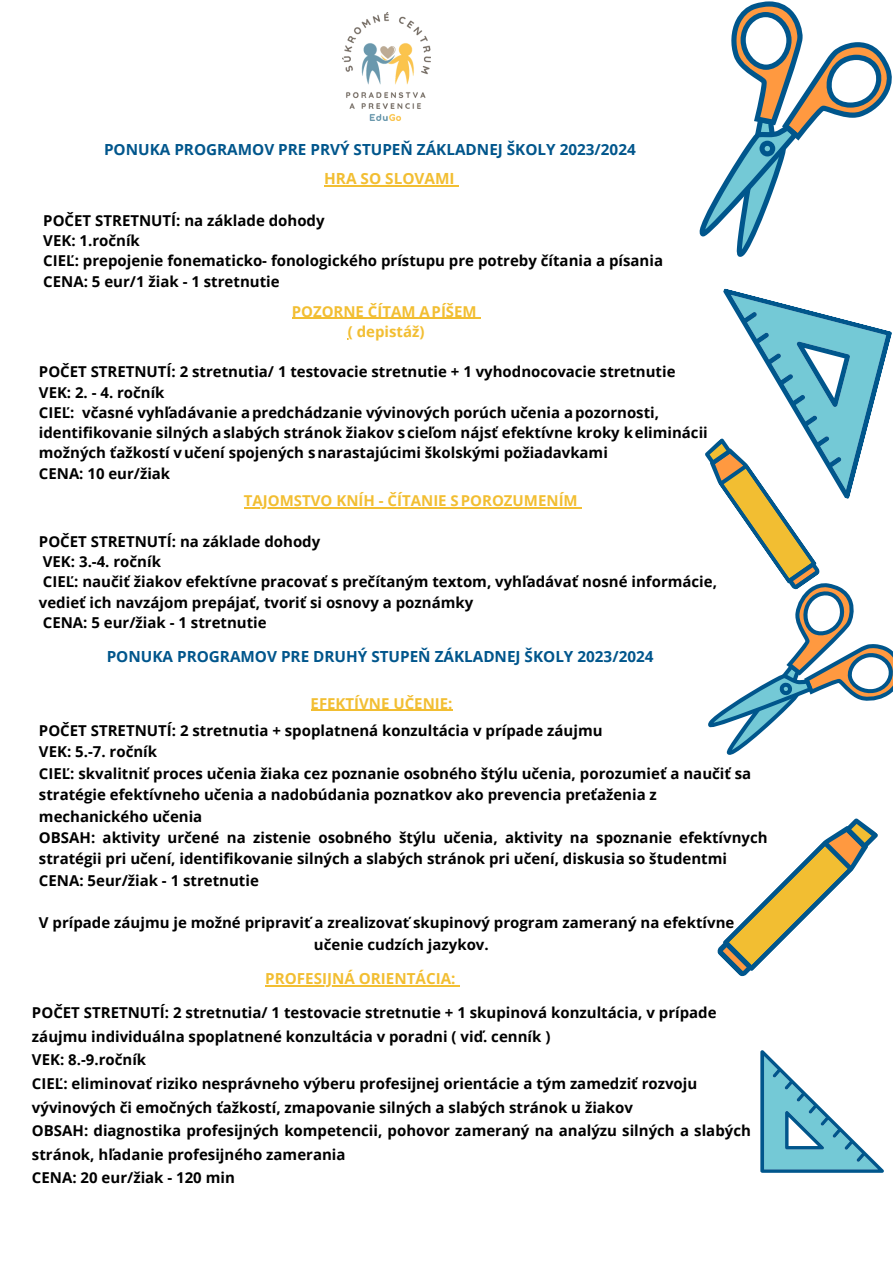
<style>
.page{position:relative;width:893px;height:1264px;background:#fff}
.page>*{position:absolute;margin:0;border:0;box-sizing:border-box;transform-origin:0 0}
.t1{font:700 15.3px "Open Sans";color:#00568c}
.t2{font:700 15.3px "Open Sans";color:#f2be32}
.t3{font:700 15.15px "Open Sans";color:#f2be32}
.t4{font:700 15px/23.5px "Open Sans";color:#000}
.t5{font:700 15px "Open Sans";color:#f2be32}
</style>
<div class="page">
<svg style="left:699px;top:1px;width:193px;height:256px"></svg>
<svg style="left:705px;top:288px;width:187px;height:467px"></svg>
<svg style="left:717px;top:818px;width:160px;height:158px"></svg>
<svg style="left:760px;top:1050px;width:123px;height:122px"></svg>
<hr style="left:244px;top:507px;width:333px;height:1px;background:#f2be32">
<img style="left:342px;top:13px;width:88px;height:108px">
<hr style="left:324px;top:185px;width:130px;height:1px;background:#f2be32">
<hr style="left:292px;top:318px;width:184px;height:1px;background:#f2be32">
<hr style="left:310px;top:709px;width:142px;height:1px;background:#f2be32">
<hr style="left:265px;top:985px;width:190px;height:1px;background:#f2be32">
<p class="t1" style="left:104px;top:138px;width:533px">PONUKA PROGRAMOV PRE PRVÝ STUPEŇ ZÁKLADNEJ ŠKOLY 2023/2024</p>
<p class="t2" style="left:324px;top:168px;width:132px">HRA SO SLOVAMI</p>
<p class="t4" style="left:43px;top:208px;width:283px">POČET STRETNUTÍ: na základe dohody</p>
<p class="t4" style="left:43px;top:228px;width:98px">VEK: 1.ročník</p>
<p class="t4" style="left:43px;top:249px;width:621px">CIEĽ: prepojenie fonematicko- fonologického prístupu pre potreby čítania a písania</p>
<p class="t4" style="left:43px;top:269px;width:238px">CENA: 5 eur/1 žiak - 1 stretnutie</p>
<p class="t5" style="left:292px;top:300px;width:186px">POZORNE ČÍTAM APÍŠEM</p>
<p class="t5" style="left:348px;top:321px;width:78px">( depistáž)</p>
<p class="t4" style="left:39px;top:360px;width:638px">POČET STRETNUTÍ: 2 stretnutia/ 1 testovacie stretnutie + 1 vyhodnocovacie stretnutie</p>
<p class="t4" style="left:39px;top:380px;width:127px">VEK: 2. - 4. ročník</p>
<p class="t4" style="left:39px;top:402px;width:670px;line-height:20.2px">CIEĽ: včasné vyhľadávanie apredchádzanie vývinových porúch učenia apozornosti, identifikovanie silných aslabých stránok žiakov s cieľom nájsť efektívne kroky keliminácii možných ťažkostí vučení spojených snarastajúcimi školskými požiadavkami</p>
<p class="t4" style="left:39px;top:461px;width:133px">CENA: 10 eur/žiak</p>
<p class="t5" style="left:244px;top:490px;width:335px">TAJOMSTVO KNÍH - ČÍTANIE SPOROZUMENÍM</p>
<p class="t4" style="left:39px;top:529px;width:283px">POČET STRETNUTÍ: na základe dohody</p>
<p class="t4" style="left:43px;top:549px;width:120px">VEK: 3.-4. ročník</p>
<p class="t4" style="left:43px;top:569px;width:675px">CIEĽ: naučiť žiakov efektívne pracovať s prečítaným textom, vyhľadávať nosné informácie,</p>
<p class="t4" style="left:39px;top:590px;width:436px">vedieť ich navzájom prepájať, tvoriť si osnovy a poznámky</p>
<p class="t4" style="left:43px;top:610px;width:225px">CENA: 5 eur/žiak - 1 stretnutie</p>
<p class="t1" style="left:107px;top:645px;width:548px">PONUKA PROGRAMOV PRE DRUHÝ STUPEŇ ZÁKLADNEJ ŠKOLY 2023/2024</p>
<p class="t5" style="left:310px;top:692px;width:143px">EFEKTÍVNE UČENIE:</p>
<p class="t4" style="left:39px;top:718px;width:565px">POČET STRETNUTÍ: 2 stretnutia + spoplatnená konzultácia v prípade záujmu</p>
<p class="t4" style="left:39px;top:740px;width:120px">VEK: 5.-7. ročník</p>
<p class="t4" style="left:39px;top:762px;width:713px;line-height:21.3px">CIEĽ: skvalitniť proces učenia žiaka cez poznanie osobného štýlu učenia, porozumieť a naučiť sa stratégie efektívneho učenia a nadobúdania poznatkov ako prevencia preťaženia z mechanického učenia</p>
<p class="t4" style="left:39px;top:826px;width:730px;line-height:21.3px">OBSAH: aktivity určené na zistenie osobného štýlu učenia, aktivity na spoznanie efektívnych stratégii pri učení, identifikovanie silných a slabých stránok pri učení, diskusia so študentmi</p>
<p class="t4" style="left:39px;top:868px;width:221px">CENA: 5eur/žiak - 1 stretnutie</p>
<p class="t4" style="left:39px;top:910px;width:697px">V prípade záujmu je možné pripraviť a zrealizovať skupinový program zameraný na efektívne</p>
<p class="t4" style="left:314px;top:932px;width:176px">učenie cudzích jazykov.</p>
<p class="t3" style="left:265px;top:968px;width:192px">PROFESIJNÁ ORIENTÁCIA:</p>
<p class="t4" style="left:32px;top:1000px;width:686px">POČET STRETNUTÍ: 2 stretnutia/ 1 testovacie stretnutie + 1 skupinová konzultácia, v prípade záujmu individuálna spoplatnené konzultácia v poradni ( viď. cenník )</p>
<p class="t4" style="left:32px;top:1047px;width:116px">VEK: 8.-9.ročník</p>
<p class="t4" style="left:32px;top:1071px;width:666px">CIEĽ: eliminovať riziko nesprávneho výberu profesijnej orientácie a tým zamedziť rozvoju vývinových či emočných ťažkostí, zmapovanie silných a slabých stránok u žiakov</p>
<p class="t4" style="left:32px;top:1118px;width:720px">OBSAH: diagnostika profesijných kompetencii, pohovor zameraný na analýzu silných a slabých stránok, hľadanie profesijného zamerania</p>
<p class="t4" style="left:32px;top:1165px;width:204px">CENA: 20 eur/žiak - 120 min</p>
</div>
